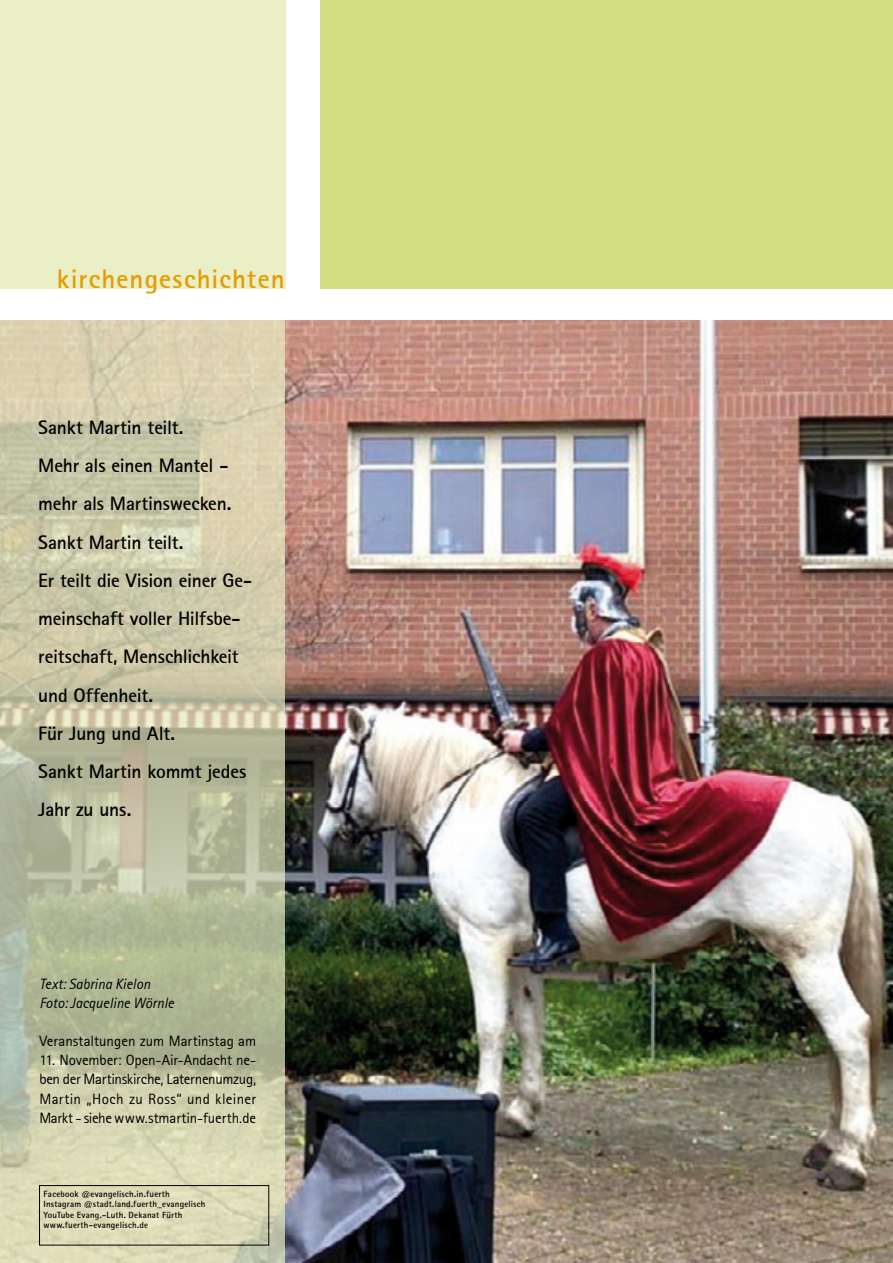
<style>
.page{position:relative;width:893px;height:1263px;background:#fff}
.page>*{position:absolute;margin:0;border:0;box-sizing:border-box;transform-origin:0 0}
.t1{font:27px "Rotis Sans Serif Bold 65";letter-spacing:.045em;color:#e49c00}
.t2{font:19.5px/38.2px "Rotis Sans Serif Bold 65";letter-spacing:-.01em;color:#000}
.t3{font:15px/19.2px "Rotis Sans Serif 55";color:#000;text-align:justify}
.t4{font:15px/19.2px "Rotis Sans Serif Italic 56";color:#000}
.t5{font:9px/10.5px "Rotis Sans Serif Bold 65";letter-spacing:.02em;color:#000}
</style>
<div class="page">
<div style="left:320px;top:0;width:573px;height:289px;background:#d3de82"></div>
<div style="left:0;top:0;width:286px;height:289px;background:#eaefc5"></div>
<img style="left:285px;top:320px;width:608px;height:943px">
<svg style="left:0;top:320px;width:285px;height:943px;background:#c6c6a6"></svg>
<div style="left:39px;top:1185px;width:230px;height:60px;border:1px solid #000"></div>
<h1 class="t1" style="left:57px;top:262px;width:229px">kirchengeschichten</h1>
<p class="t2" style="left:38px;top:408px;width:215px">Sankt Martin teilt.<br>Mehr als einen Mantel - mehr als Martinswecken.<br>Sankt Martin teilt.<br>Er teilt die Vision einer Ge&shy;meinschaft voller Hilfsbe&shy;reitschaft, Menschlichkeit und Offenheit.<br>Für Jung und Alt.<br>Sankt Martin kommt jedes<br>Jahr zu uns.</p>
<p class="t4" style="left:39px;top:974px;width:136px">Text: Sabrina Kielon<br>Foto: Jacqueline Wörnle</p>
<p class="t3" style="left:39px;top:1031px;width:218px">Veranstaltungen zum Martinstag am</p>
<p class="t3" style="left:39px;top:1050px;width:218px">11. November: Open-Air-Andacht ne&shy;ben der Martinskirche, Laternenumzug, Martin „Hoch zu Ross“ und kleiner Markt - siehe www.stmartin-fuerth.de</p>
<p class="t5" style="left:44px;top:1188px;width:163px">Facebook @evangelisch.in.fuerth Instagram @stadt.land.fuerth_evangelisch YouTube Evang.-Luth. Dekanat Fürth www.fuerth-evangelisch.de</p>
</div>
